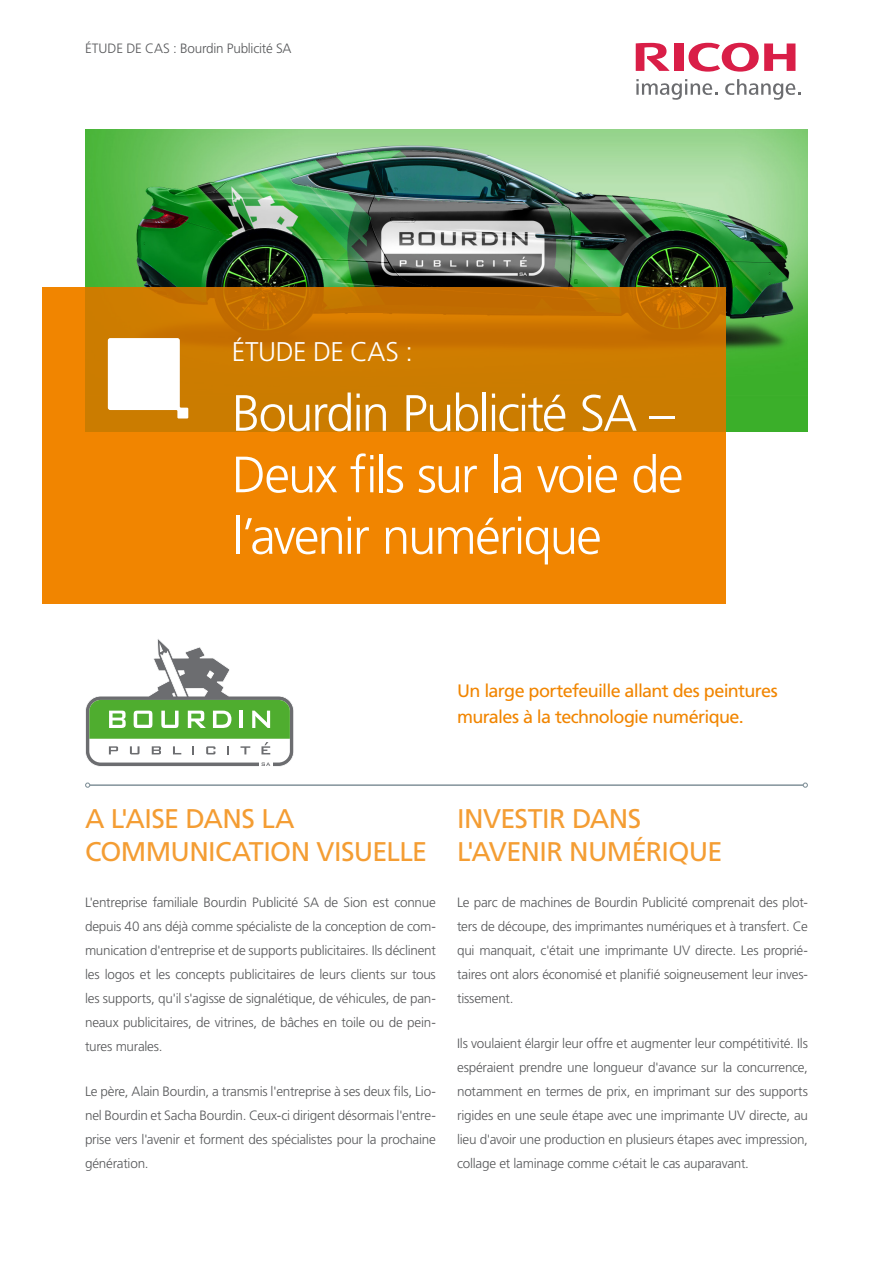
<style>
.page{position:relative;width:893px;height:1263px;background:#fff}
.page>*{position:absolute;margin:0;border:0;box-sizing:border-box;transform-origin:0 0}
.t1{font:300 51px/61.5px "Frutiger LT Std";letter-spacing:-.04em;color:#fff}
.Heading_1{font:27px/33px "Frutiger LT Std";letter-spacing:-.02em;color:#f49d33}
.Heading_1-2{font:300 27px "Frutiger LT Std";letter-spacing:-.015em;color:#fff}
.Heading_2{font:18px/25.5px "Frutiger LT Std";letter-spacing:-.035em;color:#f18500}
.t2{font:300 13.5px/24px "Frutiger LT Std";letter-spacing:-.015em;color:#57585a;text-align:justify}
</style>
<div class="page">
<img style="left:85px;top:130px;width:723px;height:301px">
<svg style="left:43px;top:287px;width:682px;height:317px;background:#e07f00"></svg>
<hr style="left:90px;top:784px;width:713px;height:2px;background:#82929a">
<svg style="left:85px;top:782px;width:5px;height:6px"></svg>
<svg style="left:803px;top:782px;width:5px;height:6px"></svg>
<svg style="left:108px;top:338px;width:80px;height:80px"></svg>
<svg style="left:688px;top:43px;width:107px;height:29px"></svg>
<div style="left:674px;top:44px;width:9px;height:27px;background:#d91e47"></div>
<svg style="left:636px;top:43px;width:34px;height:28px"></svg>
<svg style="left:636px;top:79px;width:81px;height:21px"></svg>
<svg style="left:725px;top:79px;width:75px;height:21px"></svg>
<svg style="left:85px;top:639px;width:209px;height:128px"></svg>
<p class="t2" style="left:85px;top:36px;width:208px">ÉTUDE DE CAS : Bourdin Publicité SA</p>
<p class="Heading_1-2" style="left:232px;top:336px;width:182px">ÉTUDE DE CAS :</p>
<p class="t1" style="left:232px;top:383px;width:444px">Bourdin Publicité SA –</p>
<p class="t1" style="left:232px;top:445px;width:453px">Deux fils sur la voie de l’avenir numérique</p>
<p class="Heading_2" style="left:457px;top:678px;width:322px">Un large portefeuille allant des peintures murales à la technologie numérique.</p>
<p class="Heading_1" style="left:85px;top:802px;width:344px">A L'AISE DANS LA<br>COMMUNICATION VISUELLE</p>
<p class="t2" style="left:85px;top:890px;width:352px">L'entreprise familiale Bourdin Publicité SA de Sion est connue depuis 40 ans déjà comme spécialiste de la conception de com&shy;munication d'entreprise et de supports publicitaires. Ils déclinent les logos et les concepts publicitaires de leurs clients sur tous les supports, qu'il s'agisse de signalétique, de véhicules, de pan&shy;neaux publicitaires, de vitrines, de bâches en toile ou de pein&shy;tures murales.</p>
<p class="t2" style="left:85px;top:1079px;width:352px">Le père, Alain Bourdin, a transmis l'entreprise à ses deux fils, Lio&shy;nel Bourdin et Sacha Bourdin. Ceux-ci dirigent désormais l'entre&shy;prise vers l'avenir et forment des spécialistes pour la prochaine génération.</p>
<p class="Heading_1" style="left:457px;top:802px;width:267px">INVESTIR DANS<br>L'AVENIR NUMÉRIQUE</p>
<p class="t2" style="left:457px;top:890px;width:352px">Le parc de machines de Bourdin Publicité comprenait des plot&shy;ters de découpe, des imprimantes numériques et à transfert. Ce qui manquait, c'était une imprimante UV directe. Les proprié&shy;taires ont alors économisé et planifié soigneusement leur inves&shy;tissement.</p>
<p class="t2" style="left:457px;top:1031px;width:352px">Ils voulaient élargir leur offre et augmenter leur compétitivité. Ils espéraient prendre une longueur d'avance sur la concurrence, notamment en termes de prix, en imprimant sur des supports rigides en une seule étape avec une imprimante UV directe, au lieu d'avoir une production en plusieurs étapes avec impression, collage et laminage comme c›était le cas auparavant.</p>
</div>
